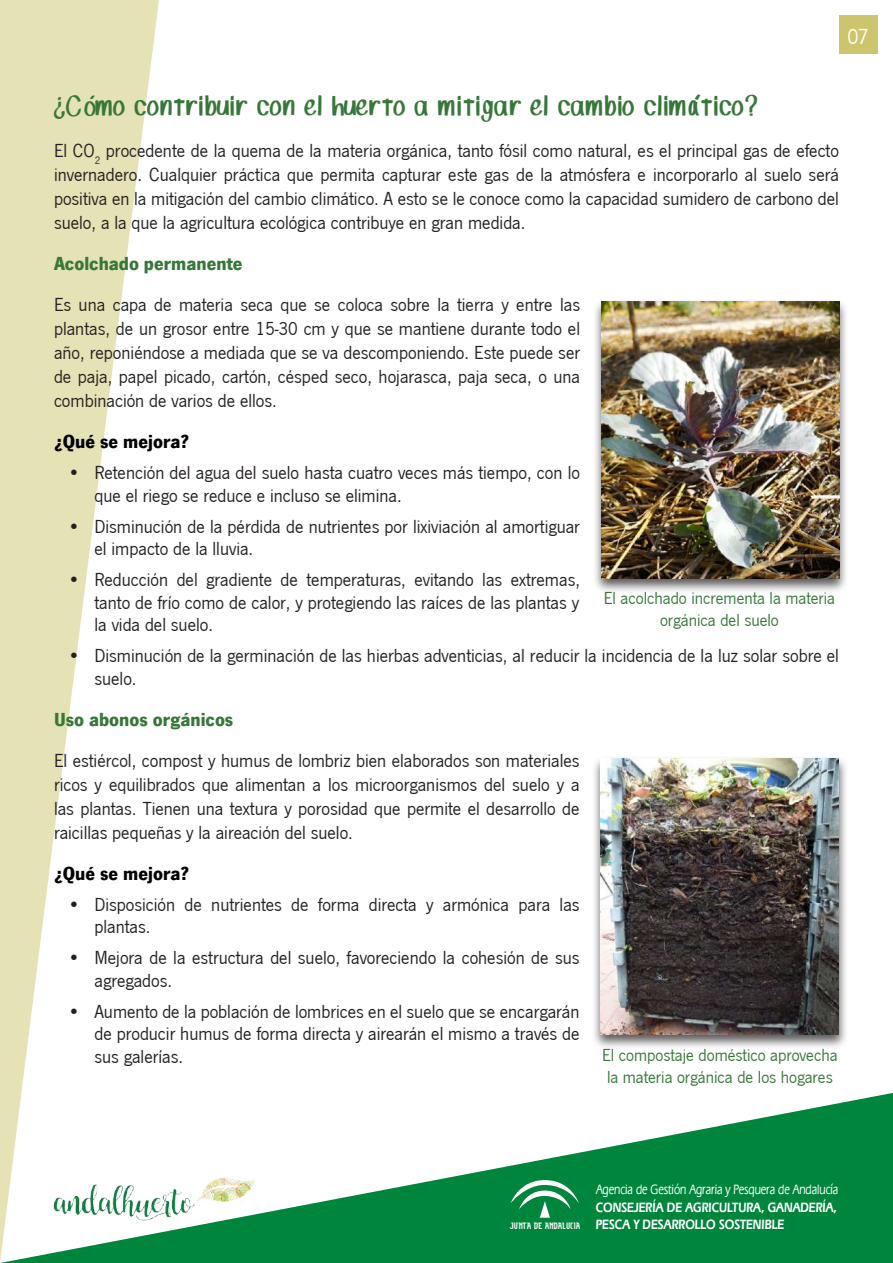
<style>
.page{position:relative;width:893px;height:1263px;background:#fff}
.page>*{position:absolute;margin:0;border:0;box-sizing:border-box;transform-origin:0 0}
.t1{font:24px "SP Marker Font";color:#377739}
.t2{font:22.5px "News Got T";color:#fff}
.t3{font:19.5px/24px "News Got T";color:#231f20;text-align:justify}
.t4{font:700 19.5px "News Got T";color:#377739}
.t5{font:700 19.5px "News Got T";color:#000}
.t6{font:18px/22.5px "News Got T";color:#377739;text-align:center}
.t7{font:600 14.25px/17.1px "Eras IT Cby BT";color:#fff;scale:.82 1}
.t8{font:500 14.25px "Eras IT Cby BT";color:#fff;scale:.77 1}
.t9{font:5.1px "Alfabeto Andaluz Bsico";color:#fff}
</style>
<div class="page">
<svg style="left:162px;top:1093px;width:731px;height:170px;fill:#00853d"></svg>
<img style="left:162px;top:1138px;width:127px;height:105px">
<div style="left:839px;top:16px;width:38px;height:38px;background:#ccc56e"></div>
<svg style="left:510px;top:1180px;width:69px;height:38px"></svg>
<svg style="left:0;top:0;width:162px;height:1263px;fill:#e5e2b6"></svg>
<div style="left:592px;top:299px;width:257px;height:294px;background:#231f20;opacity:.75"></div>
<img style="left:601px;top:302px;width:238px;height:276px">
<div style="left:592px;top:755px;width:256px;height:295px;background:#231f20;opacity:.75"></div>
<img style="left:601px;top:758px;width:238px;height:277px">
<p class="t2" style="left:847px;top:24px;width:23px">07</p>
<p class="t1" style="left:54px;top:93px;width:706px">¿Cómo contribuir con el huerto a mitigar el cambio climático?</p>
<p class="t3" style="left:54px;top:139px;width:786px">El CO<sub>2</sub> procedente de la quema de la materia orgánica, tanto fósil como natural, es el principal gas de efecto invernadero. Cualquier práctica que permita capturar este gas de la atmósfera e incorporarlo al suelo será positiva en la mitigación del cambio climático. A esto se le conoce como la capacidad sumidero de carbono del suelo, a la que la agricultura ecológica contribuye en gran medida.</p>
<p class="t4" style="left:54px;top:252px;width:190px">Acolchado permanente</p>
<p class="t3" style="left:54px;top:293px;width:528px">Es una capa de materia seca que se coloca sobre la tierra y entre las plantas, de un grosor entre 15-30 cm y que se mantiene durante todo el año, reponiéndose a mediada que se va descomponiendo. Este puede ser de paja, papel picado, cartón, césped seco, hojarasca, paja seca, o una combinación de varios de ellos.</p>
<p class="t5" style="left:54px;top:430px;width:137px">¿Qué se mejora?</p>
<p class="t3" style="left:94px;top:462px;width:487px;line-height:22.5px;text-indent:-27px">• Retención del agua del suelo hasta cuatro veces más tiempo, con lo que el riego se reduce e incluso se elimina.</p>
<p class="t3" style="left:94px;top:515px;width:487px;line-height:22.5px;text-indent:-27px">• Disminución de la pérdida de nutrientes por lixiviación al amortiguar el impacto de la lluvia.</p>
<p class="t3" style="left:94px;top:569px;width:487px;line-height:22.5px;text-indent:-27px">• Reducción del gradiente de temperaturas, evitando las extremas, tanto de frío como de calor, y protegiendo las raíces de las plantas y la vida del suelo.</p>
<p class="t3" style="left:94px;top:645px;width:746px;line-height:22.5px;text-indent:-27px">• Disminución de la germinación de las hierbas adventicias, al reducir la incidencia de la luz solar sobre el suelo.</p>
<p class="t4" style="left:54px;top:708px;width:181px">Uso abonos orgánicos</p>
<p class="t3" style="left:54px;top:749px;width:527px">El estiércol, compost y humus de lombriz bien elaborados son materiales ricos y equilibrados que alimentan a los microorganismos del suelo y a las plantas. Tienen una textura y porosidad que permite el desarrollo de raicillas pequeñas y la aireación del suelo.</p>
<p class="t5" style="left:54px;top:862px;width:137px">¿Qué se mejora?</p>
<p class="t3" style="left:94px;top:893px;width:487px;line-height:22.5px;text-indent:-27px">• Disposición de nutrientes de forma directa y armónica para las plantas.</p>
<p class="t3" style="left:94px;top:947px;width:487px;line-height:22.5px;text-indent:-27px">• Mejora de la estructura del suelo, favoreciendo la cohesión de sus agregados.</p>
<p class="t3" style="left:94px;top:1000px;width:487px;line-height:22.5px;text-indent:-27px">• Aumento de la población de lombrices en el suelo que se encargarán de producir humus de forma directa y airearán el mismo a través de sus galerías.</p>
<p class="t6" style="left:604px;top:587px;width:233px">El acolchado incrementa la materia orgánica del suelo</p>
<p class="t6" style="left:602px;top:1044px;width:237px;text-align:left">El compostaje doméstico aprovecha la materia orgánica de los hogares</p>
<p class="t9" style="left:509px;top:1224px;width:72px">JUNTA DE ANDALUCIA</p>
<p class="t8" style="left:596px;top:1181px;width:316px">Agencia de Gestión Agraria y Pesquera de Andalucía</p>
<p class="t7" style="left:596px;top:1198px;width:296px">CONSEJERÍA DE AGRICULTURA, GANADERÍA,<br>PESCA Y DESARROLLO SOSTENIBLE</p>
</div>
